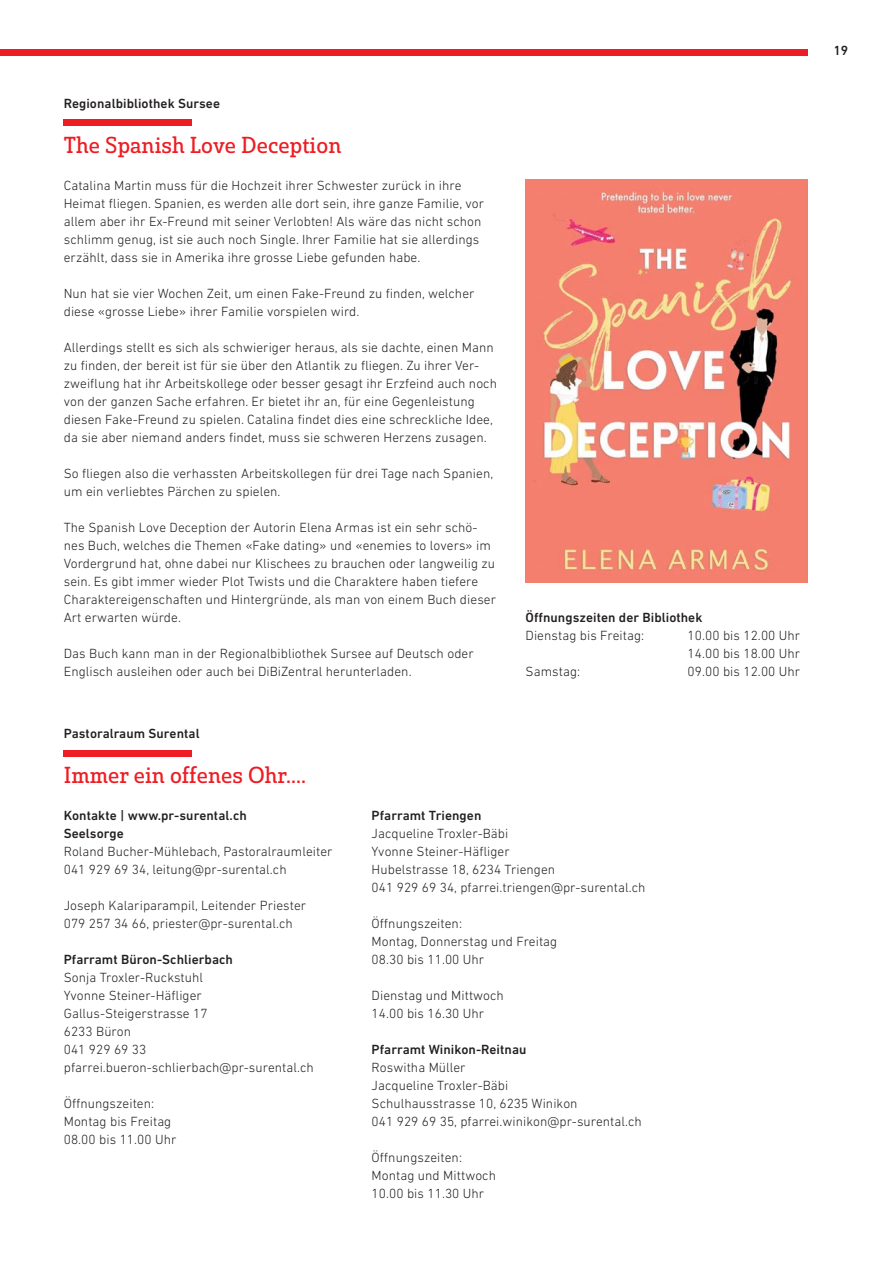
<style>
.page{position:relative;width:893px;height:1263px;background:#fff}
.page>*{position:absolute;margin:0;border:0;box-sizing:border-box;transform-origin:0 0}
.Grundtext_Trinfo{font:22.5px "Solitas Slab Nor Reg";letter-spacing:.005em;color:#ee1d23}
.Grundtext_Trinfo-2{font:300 13.5px/18px "DIN Next LT Pro";letter-spacing:.005em;color:#231f20}
.Grundtext_Trinfo-3{font:500 13.5px "DIN Next LT Pro";letter-spacing:.005em;color:#231f20}
.Grundtext_Raster_Trinfo{font:500 13.5px "DIN Next LT Pro";letter-spacing:.005em;color:#231f20}
</style>
<div class="page">
<div style="left:64px;top:750px;width:128px;height:7px;background:#ee1d23"></div>
<div style="left:64px;top:119px;width:128px;height:7px;background:#ee1d23"></div>
<img style="left:526px;top:180px;width:282px;height:403px">
<div style="left:0;top:49px;width:808px;height:6px;background:#ee1d23"></div>
<p class="Grundtext_Raster_Trinfo" style="left:64px;top:95px;width:158px">Regionalbibliothek Sursee</p>
<p class="Grundtext_Trinfo" style="left:64px;top:131px;width:279px">The Spanish Love Deception</p>
<p class="Grundtext_Trinfo-2" style="left:64px;top:176px;width:422px">Catalina Martin muss für die Hochzeit ihrer Schwester zurück in ihre Heimat fliegen. Spanien, es werden alle dort sein, ihre ganze Familie, vor allem aber ihr Ex-Freund mit seiner Verlobten! Als wäre das nicht schon schlimm genug, ist sie auch noch Single. Ihrer Familie hat sie allerdings erzählt, dass sie in Amerika ihre grosse Liebe gefunden habe.</p>
<p class="Grundtext_Trinfo-2" style="left:64px;top:284px;width:412px">Nun hat sie vier Wochen Zeit, um einen Fake-Freund zu finden, welcher diese «grosse Liebe» ihrer Familie vorspielen wird.</p>
<p class="Grundtext_Trinfo-2" style="left:64px;top:338px;width:435px">Allerdings stellt es sich als schwieriger heraus, als sie dachte, einen Mann zu finden, der bereit ist für sie über den Atlantik zu fliegen. Zu ihrer Ver&shy;zweiflung hat ihr Arbeitskollege oder besser gesagt ihr Erzfeind auch noch von der ganzen Sache erfahren. Er bietet ihr an, für eine Gegenleistung diesen Fake-Freund zu spielen. Catalina findet dies eine schreckliche Idee, da sie aber niemand anders findet, muss sie schweren Herzens zusagen.</p>
<p class="Grundtext_Trinfo-2" style="left:64px;top:464px;width:431px">So fliegen also die verhassten Arbeitskollegen für drei Tage nach Spanien, um ein verliebtes Pärchen zu spielen.</p>
<p class="Grundtext_Trinfo-2" style="left:64px;top:518px;width:434px">The Spanish Love Deception der Autorin Elena Armas ist ein sehr schö&shy;nes Buch, welches die Themen «Fake dating» und «enemies to lovers» im Vordergrund hat, ohne dabei nur Klischees zu brauchen oder langweilig zu sein. Es gibt immer wieder Plot Twists und die Charaktere haben tiefere Charaktereigenschaften und Hintergründe, als man von einem Buch dieser Art erwarten würde.</p>
<p class="Grundtext_Trinfo-2" style="left:64px;top:644px;width:411px">Das Buch kann man in der Regionalbibliothek Sursee auf Deutsch oder<br>Englisch ausleihen oder auch bei DiBiZentral herunterladen.</p>
<p class="Grundtext_Trinfo-3" style="left:526px;top:610px;width:178px">Öffnungszeiten der Bibliothek</p>
<p class="Grundtext_Trinfo-2" style="left:526px;top:626px;width:120px">Dienstag bis Freitag:</p>
<p class="Grundtext_Trinfo-2" style="left:688px;top:626px;width:114px">10.00 bis 12.00 Uhr</p>
<p class="Grundtext_Trinfo-2" style="left:688px;top:644px;width:114px">14.00 bis 18.00 Uhr</p>
<p class="Grundtext_Trinfo-2" style="left:526px;top:662px;width:56px">Samstag:</p>
<p class="Grundtext_Trinfo-2" style="left:688px;top:662px;width:114px">09.00 bis 12.00 Uhr</p>
<p class="Grundtext_Raster_Trinfo" style="left:64px;top:725px;width:137px">Pastoralraum Surental</p>
<p class="Grundtext_Trinfo" style="left:64px;top:761px;width:244px">Immer ein offenes Ohr....</p>
<p class="Grundtext_Trinfo-3" style="left:64px;top:808px;width:185px">Kontakte | www.pr-surental.ch</p>
<p class="Grundtext_Trinfo-3" style="left:64px;top:826px;width:62px">Seelsorge</p>
<p class="Grundtext_Trinfo-2" style="left:64px;top:842px;width:270px">Roland Bucher-Mühlebach, Pastoralraumleiter</p>
<p class="Grundtext_Trinfo-2" style="left:64px;top:860px;width:224px">041 929 69 34, leitung@pr-surental.ch</p>
<p class="Grundtext_Trinfo-2" style="left:64px;top:896px;width:244px">Joseph Kalariparampil, Leitender Priester</p>
<p class="Grundtext_Trinfo-2" style="left:64px;top:914px;width:230px">079 257 34 66, priester@pr-surental.ch</p>
<p class="Grundtext_Trinfo-3" style="left:64px;top:952px;width:171px">Pfarramt Büron-Schlierbach</p>
<p class="Grundtext_Trinfo-2" style="left:64px;top:968px;width:141px">Sonja Troxler-Ruckstuhl</p>
<p class="Grundtext_Trinfo-2" style="left:64px;top:986px;width:140px">Yvonne Steiner-Häfliger</p>
<p class="Grundtext_Trinfo-2" style="left:64px;top:1004px;width:145px">Gallus-Steigerstrasse 17</p>
<p class="Grundtext_Trinfo-2" style="left:64px;top:1022px;width:69px">6233 Büron</p>
<p class="Grundtext_Trinfo-2" style="left:64px;top:1040px;width:84px">041 929 69 33</p>
<p class="Grundtext_Trinfo-2" style="left:64px;top:1058px;width:252px">pfarrei.bueron-schlierbach@pr-surental.ch</p>
<p class="Grundtext_Trinfo-2" style="left:64px;top:1094px;width:92px">Öffnungszeiten:</p>
<p class="Grundtext_Trinfo-2" style="left:64px;top:1112px;width:109px">Montag bis Freitag</p>
<p class="Grundtext_Trinfo-2" style="left:64px;top:1130px;width:114px">08.00 bis 11.00 Uhr</p>
<p class="Grundtext_Trinfo-3" style="left:372px;top:808px;width:111px">Pfarramt Triengen</p>
<p class="Grundtext_Trinfo-2" style="left:372px;top:824px;width:138px">Jacqueline Troxler-Bäbi</p>
<p class="Grundtext_Trinfo-2" style="left:372px;top:842px;width:140px">Yvonne Steiner-Häfliger</p>
<p class="Grundtext_Trinfo-2" style="left:372px;top:860px;width:185px">Hubelstrasse 18, 6234 Triengen</p>
<p class="Grundtext_Trinfo-2" style="left:372px;top:878px;width:275px">041 929 69 34, pfarrei.triengen@pr-surental.ch</p>
<p class="Grundtext_Trinfo-2" style="left:372px;top:914px;width:92px">Öffnungszeiten:</p>
<p class="Grundtext_Trinfo-2" style="left:372px;top:932px;width:187px">Montag, Donnerstag und Freitag</p>
<p class="Grundtext_Trinfo-2" style="left:372px;top:950px;width:114px">08.30 bis 11.00 Uhr</p>
<p class="Grundtext_Trinfo-2" style="left:372px;top:986px;width:134px">Dienstag und Mittwoch</p>
<p class="Grundtext_Trinfo-2" style="left:372px;top:1004px;width:114px">14.00 bis 16.30 Uhr</p>
<p class="Grundtext_Trinfo-3" style="left:372px;top:1042px;width:156px">Pfarramt Winikon-Reitnau</p>
<p class="Grundtext_Trinfo-2" style="left:372px;top:1058px;width:96px">Roswitha Müller</p>
<p class="Grundtext_Trinfo-2" style="left:372px;top:1076px;width:138px">Jacqueline Troxler-Bäbi</p>
<p class="Grundtext_Trinfo-2" style="left:372px;top:1094px;width:207px">Schulhausstrasse 10, 6235 Winikon</p>
<p class="Grundtext_Trinfo-2" style="left:372px;top:1112px;width:272px">041 929 69 35, pfarrei.winikon@pr-surental.ch</p>
<p class="Grundtext_Trinfo-2" style="left:372px;top:1148px;width:92px">Öffnungszeiten:</p>
<p class="Grundtext_Trinfo-2" style="left:372px;top:1166px;width:126px">Montag und Mittwoch</p>
<p class="Grundtext_Trinfo-2" style="left:372px;top:1184px;width:114px">10.00 bis 11.30 Uhr</p>
<p class="Grundtext_Trinfo-3" style="left:833px;top:43px;width:16px">19</p>
</div>
